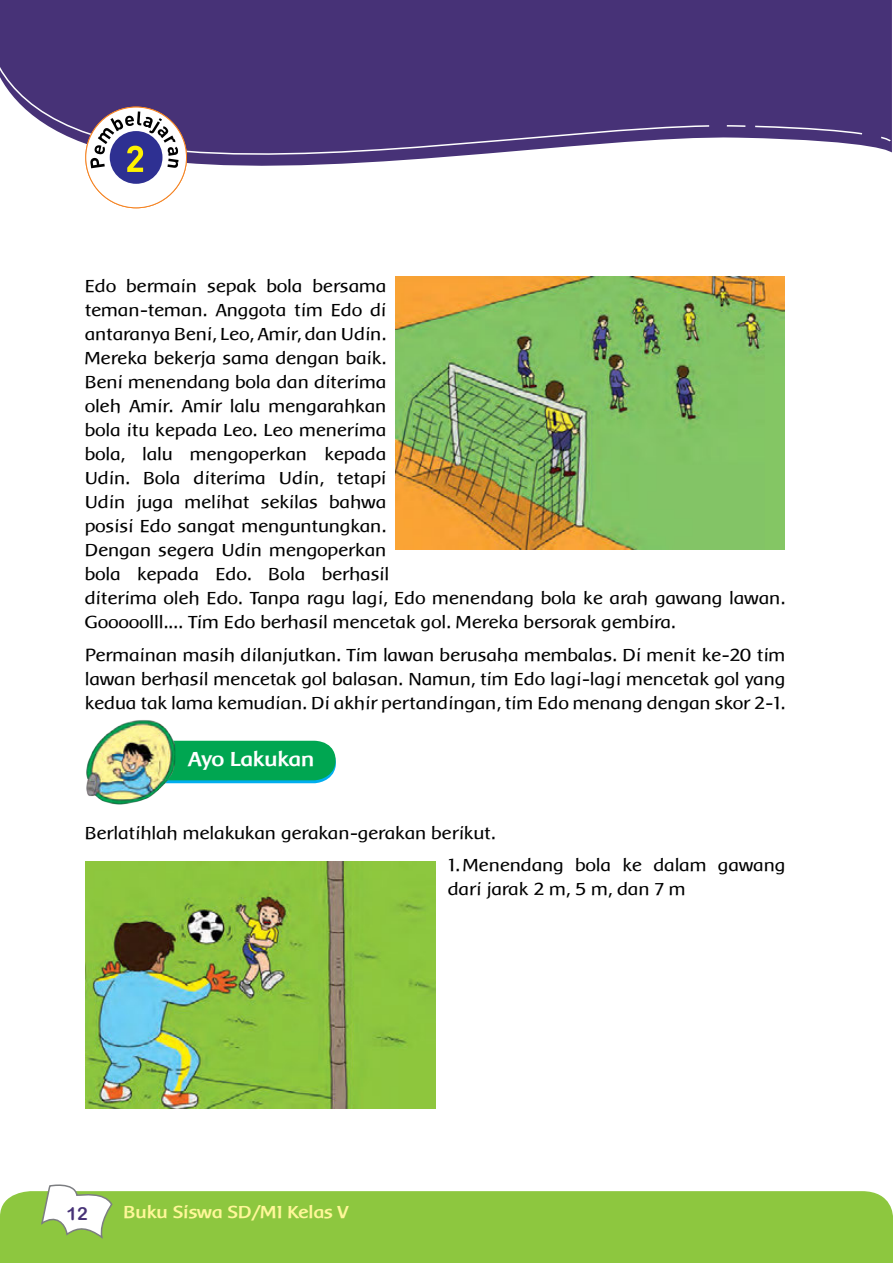
<style>
.page{position:relative;width:893px;height:1263px;background:#fff}
.page>*{position:absolute;margin:0;border:0;box-sizing:border-box;transform-origin:0 0}
.t1{font:700 21px "Baar Metanoia";color:#fff}
.Text{font:18px/24px "Baar Metanoia";color:#000}
.Teks{font:18px/24px "Baar Metanoia";color:#000}
.t2{font:700 18px "Baar Metanoia";color:#fff799}
.t3{font:18px "Arial Rounded MT Bold";color:#473277}
</style>
<div class="page">
<div style="left:0;top:1191px;width:893px;height:72px;background:#8dc73f"></div>
<svg style="left:0;top:0;width:892px;height:185px"></svg>
<div style="left:0;top:5px;width:892px;height:143px;background:#473277"></div>
<svg style="left:40px;top:1184px;width:74px;height:56px"></svg>
<svg style="left:177px;top:741px;width:159px;height:42px;background:#06a85f"></svg>
<img style="left:86px;top:720px;width:91px;height:85px">
<div style="left:86px;top:107px;width:100px;height:101px;background:#fff;border-radius:50%"></div>
<div style="left:110px;top:131px;width:52px;height:53px;background:#2e3092;border-radius:50%"></div>
<svg style="left:0;top:23px;width:711px;height:149px"></svg>
<img style="left:396px;top:276px;width:388px;height:273px">
<img style="left:85px;top:862px;width:351px;height:246px">
<p class="Text" style="left:85px;top:274px;width:702px">Edo bermain sepak bola bersama<br>teman-teman. Anggota tim Edo di<br>antaranya Beni, Leo, Amir, dan Udin.<br>Mereka bekerja sama dengan baik.<br>Beni menendang bola dan diterima<br>oleh Amir. Amir lalu mengarahkan<br>bola itu kepada Leo. Leo menerima<br>bola, lalu mengoperkan kepada<br>Udin. Bola diterima Udin, tetapi<br>Udin juga melihat sekilas bahwa<br>posisi Edo sangat menguntungkan.<br>Dengan segera Udin mengoperkan<br>bola kepada Edo. Bola berhasil<br>diterima oleh Edo. Tanpa ragu lagi, Edo menendang bola ke arah gawang lawan.<br>Gooooolll.... Tim Edo berhasil mencetak gol. Mereka bersorak gembira.</p>
<p class="Text" style="left:85px;top:643px;width:702px;text-align:justify">Permainan masih dilanjutkan. Tim lawan berusaha membalas. Di menit ke-20 tim lawan berhasil mencetak gol balasan. Namun, tim Edo lagi-lagi mencetak gol yang kedua tak lama kemudian. Di akhir pertandingan, tim Edo menang dengan skor 2-1.</p>
<p class="t1" style="left:189px;top:748px;width:128px">Ayo Lakukan</p>
<p class="Teks" style="left:85px;top:821px;width:412px">Berlatihlah melakukan gerakan-gerakan berikut.</p>
<p class="Teks" style="left:448px;top:853px;width:339px">1. Menendang bola ke dalam gawang dari jarak 2 m, 5 m, dan 7 m</p>
<p class="t3" style="left:67px;top:1203px;width:23px">12</p>
<p class="t2" style="left:124px;top:1202px;width:226px">Buku Siswa SD/MI Kelas V</p>
</div>
